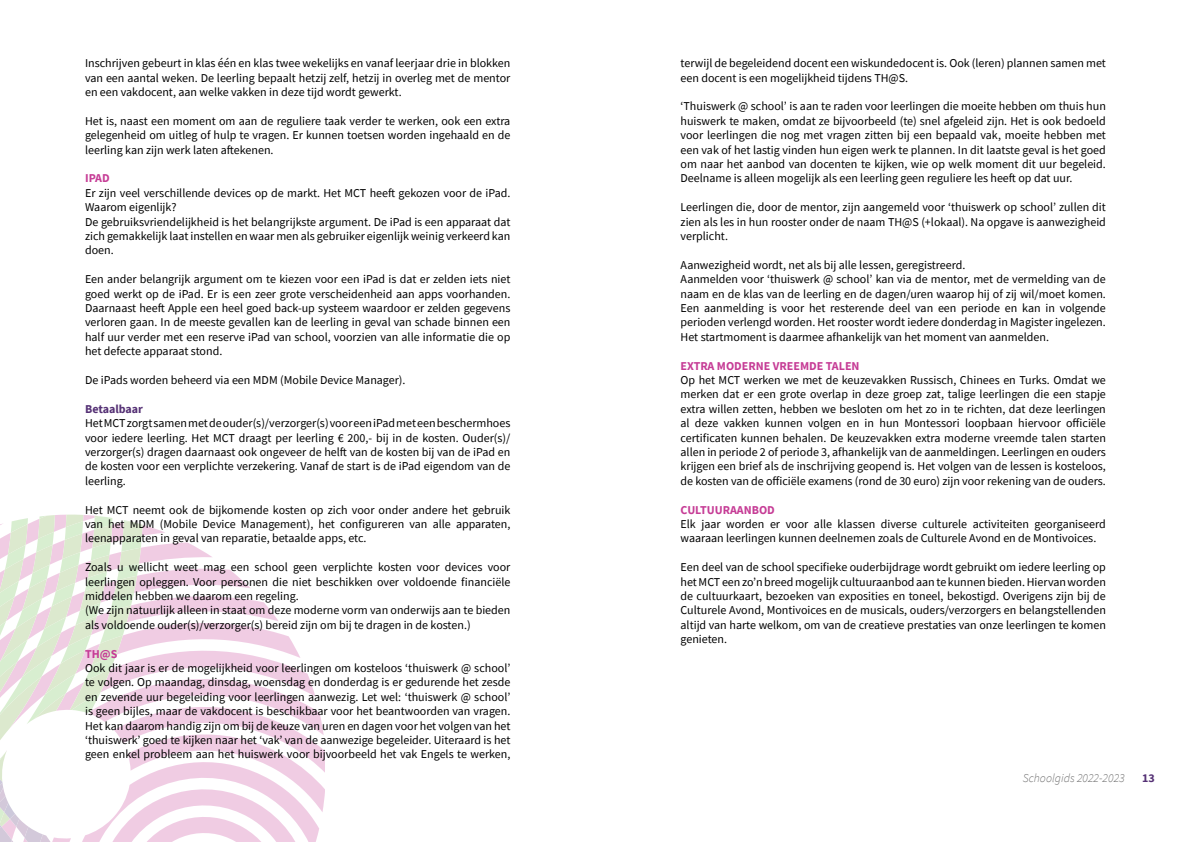
<style>
.page{position:relative;width:1191px;height:842px;background:#fff}
.page>*{position:absolute;margin:0;border:0;box-sizing:border-box;transform-origin:0 0}
.t1{font:12px/14.4px "Source Sans Pro";color:#000;text-align:justify}
.t2{font:700 12px "Source Sans Pro";color:#c63d96}
.t3{font:italic 300 12px "Source Sans Pro";color:#6f6f6f}
.t4{font:700 12px "Source Sans Pro";color:#553175}
</style>
<div class="page">
<svg style="left:0;top:514px;width:324px;height:328px"></svg>
<p class="t1" style="left:85px;top:56px;width:427px">Inschrijven gebeurt in klas één en klas twee wekelijks en vanaf leerjaar drie in blokken van een aantal weken. De leerling bepaalt hetzij zelf, hetzij in overleg met de mentor en een vakdocent, aan welke vakken in deze tijd wordt gewerkt.</p>
<p class="t1" style="left:85px;top:113px;width:427px">Het is, naast een moment om aan de reguliere taak verder te werken, ook een extra gelegenheid om uitleg of hulp te vragen. Er kunnen toetsen worden ingehaald en de leerling kan zijn werk laten aftekenen.</p>
<p class="t2" style="left:85px;top:170px;width:26px">IPAD</p>
<p class="t1" style="left:85px;top:185px;width:427px;text-align:left">Er zijn veel verschillende devices op de markt. Het MCT heeft gekozen voor de iPad.<br>Waarom eigenlijk?<br>De gebruiksvriendelijkheid is het belangrijkste argument. De iPad is een apparaat dat zich gemakkelijk laat instellen en waar men als gebruiker eigenlijk weinig verkeerd kan doen.</p>
<p class="t1" style="left:85px;top:272px;width:427px">Een ander belangrijk argument om te kiezen voor een iPad is dat er zelden iets niet goed werkt op de iPad. Er is een zeer grote verscheidenheid aan apps voorhanden.<br>Daarnaast heeft Apple een heel goed back-up systeem waardoor er zelden gegevens verloren gaan. In de meeste gevallen kan de leerling in geval van schade binnen een half uur verder met een reserve iPad van school, voorzien van alle informatie die op het defecte apparaat stond.</p>
<p class="t1" style="left:85px;top:373px;width:322px">De iPads worden beheerd via een MDM (Mobile Device Manager).</p>
<p class="t4" style="left:85px;top:401px;width:59px">Betaalbaar</p>
<p class="t1" style="left:85px;top:416px;width:427px">Het MCT zorgt samen met de ouder(s)/verzorger(s) voor een iPad met een beschermhoes voor iedere leerling. Het MCT draagt per leerling € 200,- bij in de kosten. Ouder(s)/ verzorger(s) dragen daarnaast ook ongeveer de helft van de kosten bij van de iPad en de kosten voor een verplichte verzekering. Vanaf de start is de iPad eigendom van de leerling.</p>
<p class="t1" style="left:85px;top:502px;width:427px">Het MCT neemt ook de bijkomende kosten op zich voor onder andere het gebruik van het MDM (Mobile Device Management), het configureren van alle apparaten, leenapparaten in geval van reparatie, betaalde apps, etc.</p>
<p class="t1" style="left:85px;top:560px;width:427px;text-align:left">Zoals u wellicht weet mag een school geen verplichte kosten voor devices voor leerlingen opleggen. Voor personen die niet beschikken over voldoende financiële middelen hebben we daarom een regeling.<br>(We zijn natuurlijk alleen in staat om deze moderne vorm van onderwijs aan te bieden als voldoende ouder(s)/verzorger(s) bereid zijn om bij te dragen in de kosten.)</p>
<p class="t2" style="left:85px;top:645px;width:34px">TH@S</p>
<p class="t1" style="left:85px;top:661px;width:427px">Ook dit jaar is er de mogelijkheid voor leerlingen om kosteloos ‘thuiswerk @ school’ te volgen. Op maandag, dinsdag, woensdag en donderdag is er gedurende het zesde en zevende uur begeleiding voor leerlingen aanwezig. Let wel: ‘thuiswerk @ school’ is geen bijles, maar de vakdocent is beschikbaar voor het beantwoorden van vragen.<br>Het kan daarom handig zijn om bij de keuze van uren en dagen voor het volgen van het ‘thuiswerk’ goed te kijken naar het ‘vak’ van de aanwezige begeleider. Uiteraard is het geen enkel probleem aan het huiswerk voor bijvoorbeeld het vak Engels te werken,</p>
<p class="t1" style="left:680px;top:56px;width:427px">terwijl de begeleidend docent een wiskundedocent is. Ook (leren) plannen samen met een docent is een mogelijkheid tijdens TH@S.</p>
<p class="t1" style="left:680px;top:99px;width:427px">‘Thuiswerk @ school’ is aan te raden voor leerlingen die moeite hebben om thuis hun huiswerk te maken, omdat ze bijvoorbeeld (te) snel afgeleid zijn. Het is ook bedoeld voor leerlingen die nog met vragen zitten bij een bepaald vak, moeite hebben met een vak of het lastig vinden hun eigen werk te plannen. In dit laatste geval is het goed om naar het aanbod van docenten te kijken, wie op welk moment dit uur begeleid.<br>Deelname is alleen mogelijk als een leerling geen reguliere les heeft op dat uur.</p>
<p class="t1" style="left:680px;top:200px;width:427px">Leerlingen die, door de mentor, zijn aangemeld voor ‘thuiswerk op school’ zullen dit zien als les in hun rooster onder de naam TH@S (+lokaal). Na opgave is aanwezigheid verplicht.</p>
<p class="t1" style="left:680px;top:257px;width:427px;text-align:left">Aanwezigheid wordt, net als bij alle lessen, geregistreerd.<br>Aanmelden voor ‘thuiswerk @ school’ kan via de mentor, met de vermelding van de naam en de klas van de leerling en de dagen/uren waarop hij of zij wil/moet komen.<br>Een aanmelding is voor het resterende deel van een periode en kan in volgende perioden verlengd worden. Het rooster wordt iedere donderdag in Magister ingelezen.<br>Het startmoment is daarmee afhankelijk van het moment van aanmelden.</p>
<p class="t2" style="left:680px;top:357px;width:180px">EXTRA MODERNE VREEMDE TALEN</p>
<p class="t1" style="left:680px;top:373px;width:427px">Op het MCT werken we met de keuzevakken Russisch, Chinees en Turks. Omdat we merken dat er een grote overlap in deze groep zat, talige leerlingen die een stapje extra willen zetten, hebben we besloten om het zo in te richten, dat deze leerlingen al deze vakken kunnen volgen en in hun Montessori loopbaan hiervoor officiële certificaten kunnen behalen. De keuzevakken extra moderne vreemde talen starten allen in periode 2 of periode 3, afhankelijk van de aanmeldingen. Leerlingen en ouders krijgen een brief als de inschrijving geopend is. Het volgen van de lessen is kosteloos, de kosten van de officiële examens (rond de 30 euro) zijn voor rekening van de ouders.</p>
<p class="t2" style="left:680px;top:501px;width:96px">CULTUURAANBOD</p>
<p class="t1" style="left:680px;top:517px;width:427px">Elk jaar worden er voor alle klassen diverse culturele activiteiten georganiseerd waaraan leerlingen kunnen deelnemen zoals de Culturele Avond en de Montivoices.</p>
<p class="t1" style="left:680px;top:560px;width:427px">Een deel van de school specifieke ouderbijdrage wordt gebruikt om iedere leerling op het MCT een zo’n breed mogelijk cultuuraanbod aan te kunnen bieden. Hiervan worden de cultuurkaart, bezoeken van exposities en toneel, bekostigd. Overigens zijn bij de Culturele Avond, Montivoices en de musicals, ouders/verzorgers en belangstellenden altijd van harte welkom, om van de creatieve prestaties van onze leerlingen te komen genieten.</p>
<p class="t3" style="left:1022px;top:770px;width:103px">Schoolgids 2022-2023</p>
<p class="t4" style="left:1142px;top:769px;width:14px">13</p>
</div>
